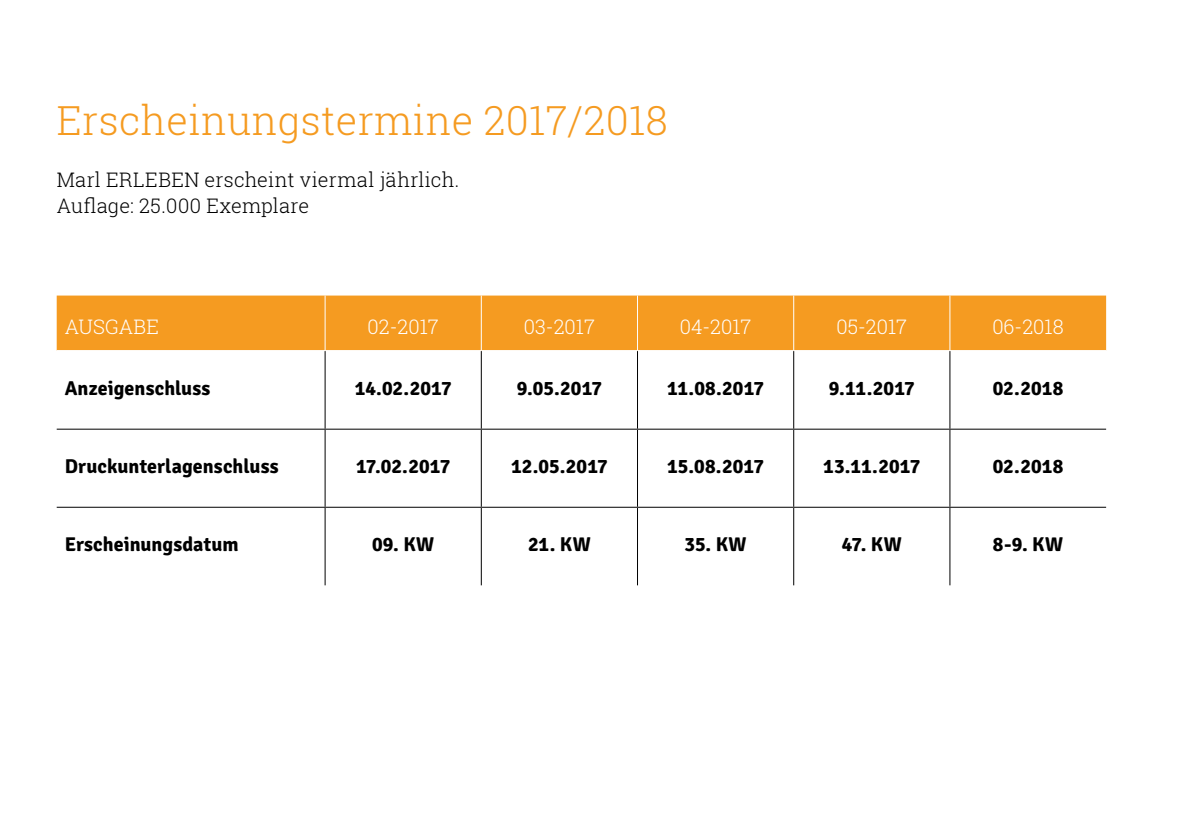
<style>
.page{position:relative;width:1191px;height:840px;background:#fff}
.page>*{position:absolute;margin:0;border:0;box-sizing:border-box;transform-origin:0 0}
.t1{font:300 40px "Roboto Slab";letter-spacing:.01em;color:#f59b21}
.t2{font:700 20px "Signika";letter-spacing:.005em;color:#000}
.t3{font:300 20px/26px "Roboto Slab";letter-spacing:.015em;color:#000}
.t4{font:300 20px "Roboto Slab";color:#fff}
</style>
<div class="page">
<div style="left:57px;top:295px;width:1049px;height:55px;background:#f59b21"></div>
<hr style="left:324px;top:295px;width:1px;height:55px;background:#fff">
<hr style="left:481px;top:295px;width:1px;height:55px;background:#fff">
<hr style="left:637px;top:295px;width:1px;height:55px;background:#fff">
<hr style="left:793px;top:295px;width:1px;height:55px;background:#fff">
<hr style="left:949px;top:295px;width:1px;height:55px;background:#fff">
<hr style="left:324px;top:351px;width:1px;height:77px;background:#000">
<hr style="left:481px;top:351px;width:1px;height:77px;background:#000">
<hr style="left:637px;top:351px;width:1px;height:77px;background:#000">
<hr style="left:57px;top:428px;width:268px;height:1px;background:#000">
<hr style="left:325px;top:428px;width:156px;height:1px;background:#000">
<hr style="left:324px;top:429px;width:1px;height:77px;background:#000">
<hr style="left:481px;top:428px;width:156px;height:1px;background:#000">
<hr style="left:481px;top:429px;width:1px;height:77px;background:#000">
<hr style="left:637px;top:428px;width:156px;height:1px;background:#000">
<hr style="left:637px;top:429px;width:1px;height:77px;background:#000">
<hr style="left:793px;top:428px;width:157px;height:1px;background:#000">
<hr style="left:950px;top:428px;width:156px;height:1px;background:#000">
<hr style="left:57px;top:506px;width:268px;height:1px;background:#000">
<hr style="left:325px;top:506px;width:156px;height:1px;background:#000">
<hr style="left:324px;top:507px;width:1px;height:78px;background:#000">
<hr style="left:481px;top:506px;width:156px;height:1px;background:#000">
<hr style="left:481px;top:507px;width:1px;height:78px;background:#000">
<hr style="left:637px;top:506px;width:156px;height:1px;background:#000">
<hr style="left:637px;top:507px;width:1px;height:78px;background:#000">
<hr style="left:793px;top:506px;width:157px;height:1px;background:#000">
<hr style="left:950px;top:506px;width:156px;height:1px;background:#000">
<hr style="left:793px;top:351px;width:1px;height:77px;background:#000">
<hr style="left:949px;top:351px;width:1px;height:77px;background:#000">
<hr style="left:793px;top:429px;width:1px;height:77px;background:#000">
<hr style="left:949px;top:429px;width:1px;height:77px;background:#000">
<hr style="left:793px;top:507px;width:1px;height:78px;background:#000">
<hr style="left:949px;top:507px;width:1px;height:78px;background:#000">
<h1 class="t1" style="left:57px;top:93px;width:612px">Erscheinungstermine 2017/2018</h1>
<p class="t3" style="left:57px;top:166px;width:404px">Marl ERLEBEN erscheint viermal jährlich.<br>Auflage: 25.000 Exemplare</p>
<p class="t4" style="left:65px;top:312px;width:96px">AUSGABE</p>
<p class="t4" style="left:367px;top:312px;width:73px">02-2017</p>
<p class="t4" style="left:524px;top:312px;width:72px">03-2017</p>
<p class="t4" style="left:679px;top:312px;width:73px">04-2017</p>
<p class="t4" style="left:836px;top:312px;width:72px">05-2017</p>
<p class="t4" style="left:992px;top:312px;width:73px">06-2018</p>
<p class="t2" style="left:65px;top:376px;width:147px">Anzeigenschluss</p>
<p class="t2" style="left:355px;top:376px;width:98px">14.02.2017</p>
<p class="t2" style="left:516px;top:376px;width:87px">9.05.2017</p>
<p class="t2" style="left:667px;top:376px;width:99px">11.08.2017</p>
<p class="t2" style="left:829px;top:376px;width:87px">9.11.2017</p>
<p class="t2" style="left:992px;top:376px;width:72px">02.2018</p>
<p class="t2" style="left:65px;top:454px;width:215px">Druckunterlagenschluss</p>
<p class="t2" style="left:356px;top:454px;width:96px">17.02.2017</p>
<p class="t2" style="left:511px;top:454px;width:98px">12.05.2017</p>
<p class="t2" style="left:667px;top:454px;width:98px">15.08.2017</p>
<p class="t2" style="left:823px;top:454px;width:98px">13.11.2017</p>
<p class="t2" style="left:992px;top:454px;width:72px">02.2018</p>
<p class="t2" style="left:65px;top:532px;width:175px">Erscheinungsdatum</p>
<p class="t2" style="left:372px;top:532px;width:64px">09. KW</p>
<p class="t2" style="left:528px;top:532px;width:64px">21. KW</p>
<p class="t2" style="left:684px;top:532px;width:64px">35. KW</p>
<p class="t2" style="left:841px;top:532px;width:62px">47. KW</p>
<p class="t2" style="left:993px;top:532px;width:72px">8-9. KW</p>
</div>
